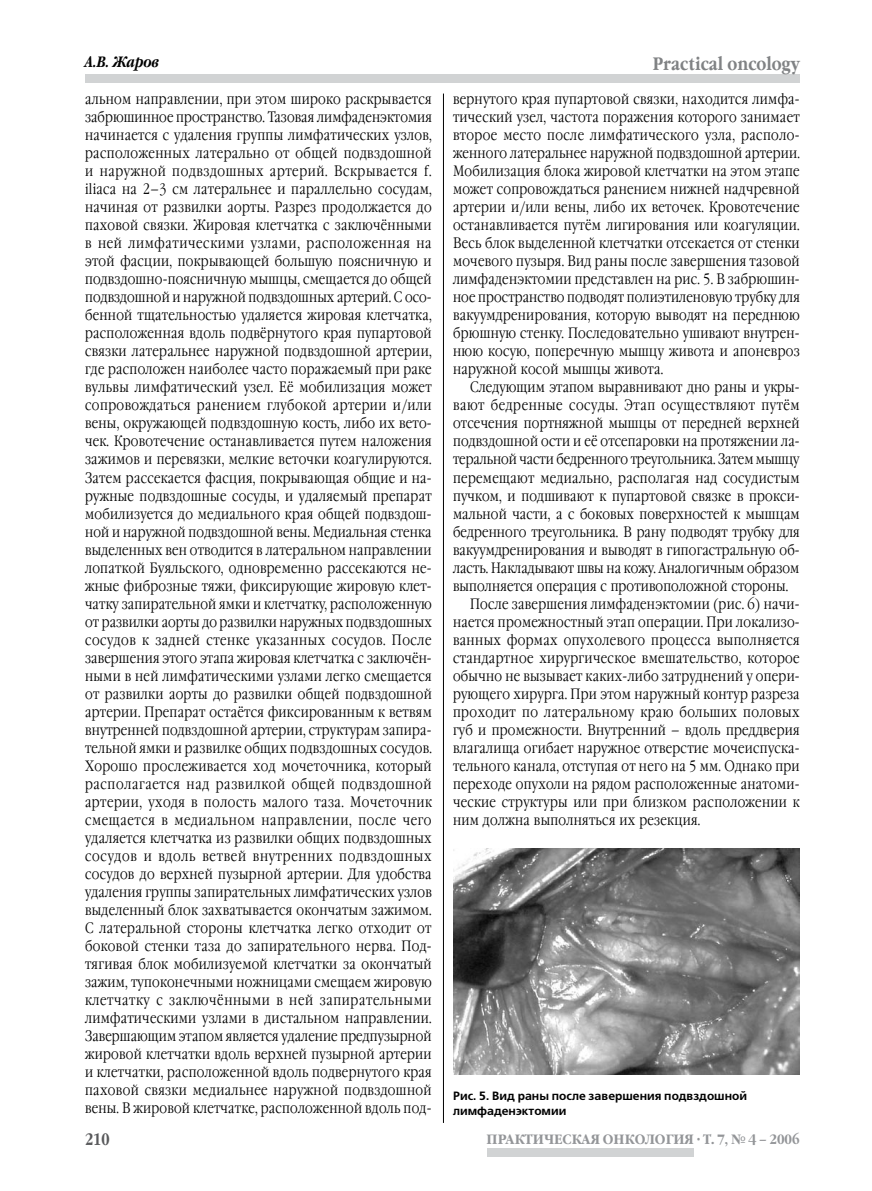
<style>
.page{position:relative;width:872px;height:1191px;background:#fff}
.page>*{position:absolute;margin:0;border:0;box-sizing:border-box;transform-origin:0 0}
.t1{font:700 18px "Garamond Narrow C";color:#808284}
.t2{font:700 16.5px "Garamond Narrow C";color:#58595b}
.t3{font:300 15px/18px "Garamond Narrow C";letter-spacing:.02em;color:#000;text-align:justify}
.t4{font:300 15px "Garamond Narrow C";color:#000}
.t5{font:300 15px "Garamond Narrow C";letter-spacing:.04em;color:#000}
.t6{font:italic 700 15px "Garamond Narrow C";color:#000}
.t7{font:700 13.5px "Garamond C";color:#939598;scale:.9 1}
.t8{font:700 12px/15px "Free Set C";color:#000}
</style>
<div class="page">
<div style="left:85px;top:74px;width:714px;height:9px;background:#d1d3d4"></div>
<div style="left:487px;top:1148px;width:206px;height:8px;background:#d1d3d4"></div>
<hr style="left:443px;top:94px;width:1px;height:1029px;background:#000">
<img style="left:453px;top:849px;width:346px;height:225px">
<p class="t6" style="left:85px;top:54px;width:75px">А.В. Жаров</p>
<p class="t1" style="left:653px;top:53px;width:148px">Practical oncology</p>
<p class="t3" style="left:85px;top:91px;width:348px">альном направлении, при этом широко раскрывается забрюшинное пространство. Тазовая лимфаденэктомия начинается с удаления группы лимфатических узлов, расположенных латерально от общей подвздошной и наружной подвздошных артерий. Вскрывается f. iliaca на 2–3 см латеральнее и параллельно сосудам, начиная от развилки аорты. Разрез продолжается до паховой связки. Жировая клетчатка с заключёнными в ней лимфатическими узлами, расположенная на этой фасции, покрывающей большую поясничную и подвздошно-поясничную мышцы, смещается до общей подвздошной и наружной подвздошных артерий. С осо&shy;бенной тщательностью удаляется жировая клетчатка, расположенная вдоль подвёрнутого края пупартовой связки латеральнее наружной подвздошной артерии, где расположен наиболее часто поражаемый при раке вульвы лимфатический узел. Её мобилизация может сопровождаться ранением глубокой артерии и/или вены, окружающей подвздошную кость, либо их вето&shy;чек. Кровотечение останавливается путем наложения зажимов и перевязки, мелкие веточки коагулируются.<br>Затем рассекается фасция, покрывающая общие и на&shy;ружные подвздошные сосуды, и удаляемый препарат мобилизуется до медиального края общей подвздош&shy;ной и наружной подвздошной вены. Медиальная стенка выделенных вен отводится в латеральном направлении лопаткой Буяльского, одновременно рассекаются не&shy;жные фиброзные тяжи, фиксирующие жировую клет&shy;чатку запирательной ямки и клетчатку, расположенную от развилки аорты до развилки наружных подвздошных сосудов к задней стенке указанных сосудов. После завершения этого этапа жировая клетчатка с заключён&shy;ными в ней лимфатическими узлами легко смещается от развилки аорты до развилки общей подвздошной артерии. Препарат остаётся фиксированным к ветвям внутренней подвздошной артерии, структурам запира&shy;тельной ямки и развилке общих подвздошных сосудов.<br>Хорошо прослеживается ход мочеточника, который располагается над развилкой общей подвздошной артерии, уходя в полость малого таза. Мочеточник смещается в медиальном направлении, после чего удаляется клетчатка из развилки общих подвздошных сосудов и вдоль ветвей внутренних подвздошных сосудов до верхней пузырной артерии. Для удобства удаления группы запирательных лимфатических узлов выделенный блок захватывается окончатым зажимом.<br>С латеральной стороны клетчатка легко отходит от боковой стенки таза до запирательного нерва. Под&shy;тягивая блок мобилизуемой клетчатки за окончатый зажим, тупоконечными ножницами смещаем жировую клетчатку с заключёнными в ней запирательными лимфатическими узлами в дистальном направлении.<br>Завершающим этапом является удаление предпузырной жировой клетчатки вдоль верхней пузырной артерии и клетчатки, расположенной вдоль подвернутого края паховой связки медиальнее наружной подвздошной вены. В жировой клетчатке, расположенной вдоль под-</p>
<p class="t3" style="left:453px;top:91px;width:348px">вернутого края пупартовой связки, находится лимфа&shy;тический узел, частота поражения которого занимает второе место после лимфатического узла, располо&shy;женного латеральнее наружной подвздошной артерии.<br>Мобилизация блока жировой клетчатки на этом этапе может сопровождаться ранением нижней надчревной артерии и/или вены, либо их веточек. Кровотечение останавливается путём лигирования или коагуляции.<br>Весь блок выделенной клетчатки отсекается от стенки мочевого пузыря. Вид раны после завершения тазовой лимфаденэктомии представлен на рис. 5. В забрюшин&shy;ное пространство подводят полиэтиленовую трубку для вакуумдренирования, которую выводят на переднюю брюшную стенку. Последовательно ушивают внутрен&shy;нюю косую, поперечную мышцу живота и апоневроз наружной косой мышцы живота.</p>
<p class="t3" style="left:470px;top:379px;width:330px">Следующим этапом выравнивают дно раны и укры-</p>
<p class="t5" style="left:453px;top:397px;width:348px">вают бедренные сосуды. Этап осуществляют путём</p>
<p class="t3" style="left:453px;top:415px;width:348px">отсечения портняжной мышцы от передней верхней</p>
<p class="t3" style="left:453px;top:433px;width:348px">подвздошной ости и её отсепаровки на протяжении ла-</p>
<p class="t4" style="left:453px;top:451px;width:348px">теральной части бедренного треугольника. Затем мышцу</p>
<p class="t3" style="left:453px;top:469px;width:348px">перемещают медиально, располагая над сосудистым</p>
<p class="t3" style="left:453px;top:487px;width:348px">пучком, и подшивают к пупартовой связке в прокси-</p>
<p class="t3" style="left:453px;top:505px;width:348px">мальной части, а с боковых поверхностей к мышцам</p>
<p class="t3" style="left:453px;top:523px;width:348px">бедренного треугольника. В рану подводят трубку для</p>
<p class="t3" style="left:453px;top:541px;width:348px">вакуумдренирования и выводят в гипогастральную об-</p>
<p class="t3" style="left:453px;top:559px;width:348px">ласть. Накладывают швы на кожу. Аналогичным образом</p>
<p class="t3" style="left:453px;top:577px;width:337px">выполняется операция с противоположной стороны.</p>
<p class="t3" style="left:470px;top:595px;width:331px">После завершения лимфаденэктомии (рис. 6) начи-</p>
<p class="t3" style="left:453px;top:613px;width:348px">нается промежностный этап операции. При локализо-</p>
<p class="t3" style="left:453px;top:631px;width:348px">ванных формах опухолевого процесса выполняется</p>
<p class="t3" style="left:453px;top:649px;width:348px">стандартное хирургическое вмешательство, которое</p>
<p class="t3" style="left:453px;top:667px;width:348px">обычно не вызывает каких-либо затруднений у опери-</p>
<p class="t3" style="left:453px;top:685px;width:348px">рующего хирурга. При этом наружный контур разреза</p>
<p class="t3" style="left:453px;top:703px;width:348px">проходит по латеральному краю больших половых</p>
<p class="t3" style="left:453px;top:721px;width:348px">губ и промежности. Внутренний – вдоль преддверия</p>
<p class="t3" style="left:453px;top:739px;width:348px">влагалища огибает наружное отверстие мочеиспуска-</p>
<p class="t3" style="left:453px;top:757px;width:348px">тельного канала, отступая от него на 5 мм. Однако при</p>
<p class="t3" style="left:453px;top:775px;width:348px">переходе опухоли на рядом расположенные анатоми-</p>
<p class="t3" style="left:453px;top:793px;width:348px">ческие структуры или при близком расположении к</p>
<p class="t3" style="left:453px;top:811px;width:249px">ним должна выполняться их резекция.</p>
<p class="t8" style="left:453px;top:1089px;width:295px">Рис. 5. Вид раны после завершения подвздошной лимфаденэктомии</p>
<p class="t2" style="left:85px;top:1130px;width:26px">210</p>
<p class="t7" style="left:486px;top:1132px;width:349px">ПРАКТИЧЕСКАЯ ОНКОЛОГИЯ · Т. 7, № 4 – 2006</p>
</div>
